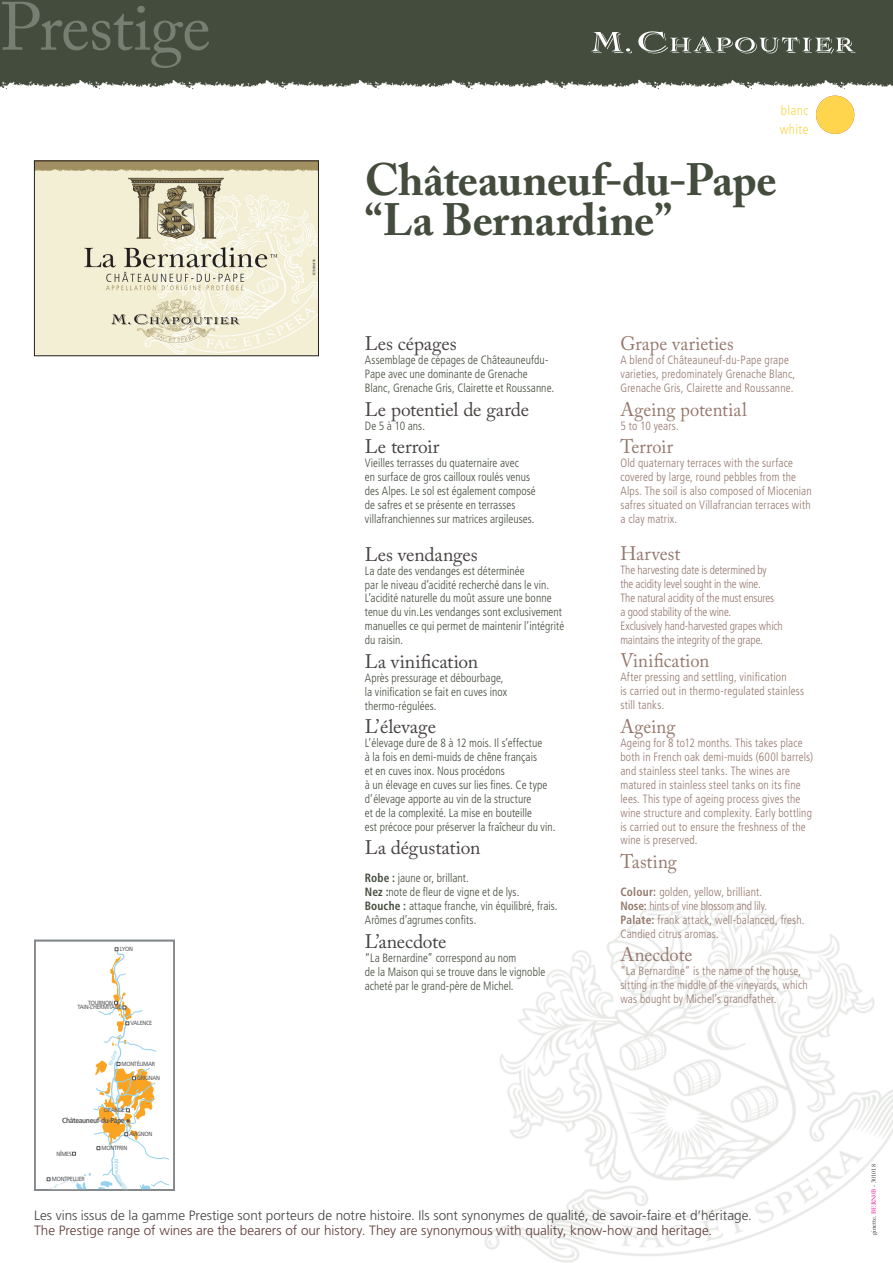
<style>
.page{position:relative;width:893px;height:1263px;background:#fff}
.page>*{position:absolute;margin:0;border:0;box-sizing:border-box;transform-origin:0 0}
.t1{font:67.5px "Adobe Caslon Pro";letter-spacing:-.015em;color:#767f71}
.t2{font:700 45px/40.5px "Adobe Caslon Pro";letter-spacing:-.01em;color:#434c3d}
.ss_titre_FR{font:19.5px "Adobe Caslon Pro";letter-spacing:-.005em;color:#474242}
.texte_GB{font:19.5px "Adobe Caslon Pro";letter-spacing:.005em;color:#95776c;scale:.95 1}
.t3{font:300 13.5px "Frutiger LT Std";color:#474242}
.t4{font:300 13.5px "Frutiger LT Std";color:#613c38}
.t5{font:300 condensed 13.5px "Frutiger";letter-spacing:.025em;color:#fed54d}
.texte_FR{font:300 condensed 12px/14px "Frutiger";letter-spacing:.005em;color:#434c3d;scale:.95 1}
.texte_GB-2{font:300 condensed 12px "Frutiger";letter-spacing:.015em;color:#95776c;scale:.95 1}
.texte_GB-3{font:300 condensed 12px "Frutiger";letter-spacing:-.01em;color:#95776c;scale:.94 1}
.texte_GB-4{font:300 condensed 12px "Frutiger";letter-spacing:-.01em;color:#95776c;scale:.95 1}
.t6{font:700 7.5px "Frutiger";letter-spacing:-.05em;color:#57585a;scale:.9 1}
.t7{font:6.75px "Garamond";color:#231f20}
.t8{font:6px/4.7px "Frutiger";letter-spacing:-.05em;color:#57585a;text-align:center;scale:.9 1}
.t9{font:5.55px "Frutiger";color:#96d2ed}
.s1{font-weight:700}
.s2{color:#ed028c}
</style>
<div class="page">
<div style="left:0;top:0;width:893px;height:89px;background:#434c3d"></div>
<img style="left:485px;top:903px;width:408px;height:360px">
<svg style="left:591px;top:32px;width:41px;height:21px"></svg>
<svg style="left:638px;top:31px;width:218px;height:23px;background:#676e62"></svg>
<img style="left:36px;top:163px;width:281px;height:191px">
<div style="left:34px;top:161px;width:285px;height:195px;border:1px solid #231f20"></div>
<svg style="left:46px;top:947px;width:122px;height:241px"></svg>
<div style="left:34px;top:940px;width:141px;height:251px;border:2px solid #84888a"></div>
<div style="left:816px;top:96px;width:38px;height:38px;background:#fed54d;border-radius:50%"></div>
<h1 class="t1" style="left:0;top:-13px;width:212px">Prestige</h1>
<p class="t8" style="left:120px;top:947px;width:16px">LYON</p>
<p class="t8" style="left:77px;top:1000px;width:51px">TOURNON<br>TAIN-L’HERMITAGE</p>
<p class="t8" style="left:130px;top:1021px;width:26px">VALENCE</p>
<p class="t9" style="left:107px;top:1064px;width:17px;rotate:-70deg">Rhône</p>
<p class="t8" style="left:121px;top:1061px;width:39px">MONTÉLIMAR</p>
<p class="t8" style="left:104px;top:1108px;width:25px">ORANGE</p>
<p class="t6" style="left:62px;top:1116px;width:71px">Châteauneuf-du-Pape</p>
<p class="t8" style="left:137px;top:1075px;width:27px">GRIGNAN</p>
<p class="t8" style="left:57px;top:1151px;width:18px">NÎMES</p>
<p class="t8" style="left:52px;top:1177px;width:38px">MONTPELLIER</p>
<p class="t8" style="left:129px;top:1131px;width:27px">AVIGNON</p>
<p class="t8" style="left:102px;top:1145px;width:30px">MONTFRIN</p>
<p class="t9" style="left:119px;top:1158px;width:17px;rotate:85deg">Rhône</p>
<p class="t5" style="left:781px;top:102px;width:29px">blanc</p>
<p class="t5" style="left:780px;top:122px;width:30px">white</p>
<p class="t2" style="left:365px;top:159px;width:413px">Châteauneuf-du-Pape “La Bernardine”</p>
<p class="ss_titre_FR" style="left:365px;top:332px;width:93px">Les cépages</p>
<p class="texte_FR" style="left:365px;top:353px;width:195px">Assemblage de cépages de Châteauneufdu-</p>
<p class="texte_FR" style="left:365px;top:367px;width:173px">Pape avec une dominante de Grenache</p>
<p class="texte_FR" style="left:365px;top:381px;width:201px">Blanc, Grenache Gris, Clairette et Roussanne.</p>
<p class="ss_titre_FR" style="left:365px;top:397px;width:166px">Le potentiel de garde</p>
<p class="texte_FR" style="left:365px;top:419px;width:65px">De 5 à 10 ans.</p>
<p class="ss_titre_FR" style="left:365px;top:435px;width:76px">Le terroir</p>
<p class="texte_FR" style="left:365px;top:456px;width:164px">Vieilles terrasses du quaternaire avec</p>
<p class="texte_FR" style="left:365px;top:470px;width:176px">en surface de gros cailloux roulés venus</p>
<p class="texte_FR" style="left:365px;top:484px;width:181px">des Alpes. Le sol est également composé</p>
<p class="texte_FR" style="left:365px;top:498px;width:160px">de safres et se présente en terrasses</p>
<p class="texte_FR" style="left:365px;top:512px;width:180px">villafranchiennes sur matrices argileuses.</p>
<p class="ss_titre_FR" style="left:365px;top:542px;width:114px">Les vendanges</p>
<p class="texte_FR" style="left:365px;top:564px;width:170px">La date des vendanges est déterminée</p>
<p class="texte_FR" style="left:365px;top:577px;width:195px">par le niveau d’acidité recherché dans le vin.</p>
<p class="texte_FR" style="left:365px;top:591px;width:198px">L’acidité naturelle du moût assure une bonne</p>
<p class="texte_FR" style="left:365px;top:605px;width:211px">tenue du vin.Les vendanges sont exclusivement manuelles ce qui permet de maintenir l’intégrité</p>
<p class="texte_FR" style="left:365px;top:633px;width:42px">du raisin.</p>
<p class="ss_titre_FR" style="left:365px;top:650px;width:115px">La vinification</p>
<p class="texte_FR" style="left:365px;top:671px;width:148px">Après pressurage et débourbage,</p>
<p class="texte_FR" style="left:365px;top:685px;width:151px">la vinification se fait en cuves inox</p>
<p class="texte_FR" style="left:365px;top:699px;width:77px">thermo-régulées.</p>
<p class="ss_titre_FR" style="left:365px;top:715px;width:73px">L’élevage</p>
<p class="texte_FR" style="left:365px;top:736px;width:188px">L’élevage dure de 8 à 12 mois. Il s’effectue</p>
<p class="texte_FR" style="left:365px;top:750px;width:183px">à la fois en demi-muids de chêne français</p>
<p class="texte_FR" style="left:365px;top:764px;width:149px">et en cuves inox. Nous procédons</p>
<p class="texte_FR" style="left:365px;top:778px;width:194px">à un élevage en cuves sur lies fines. Ce type</p>
<p class="texte_FR" style="left:365px;top:792px;width:177px">d’élevage apporte au vin de la structure</p>
<p class="texte_FR" style="left:365px;top:806px;width:177px">et de la complexité. La mise en bouteille</p>
<p class="texte_FR" style="left:365px;top:820px;width:202px">est précoce pour préserver la fraîcheur du vin.</p>
<p class="ss_titre_FR" style="left:365px;top:836px;width:117px">La dégustation</p>
<p class="texte_FR" style="left:365px;top:871px;width:111px"><span class="s1">Robe :</span> jaune or, brillant.</p>
<p class="texte_FR" style="left:365px;top:885px;width:164px"><span class="s1">Nez :</span>note de fleur de vigne et de lys.</p>
<p class="texte_FR" style="left:365px;top:899px;width:204px"><span class="s1">Bouche :</span> attaque franche, vin équilibré, frais.</p>
<p class="texte_FR" style="left:365px;top:913px;width:119px">Arômes d’agrumes confits.</p>
<p class="ss_titre_FR" style="left:365px;top:930px;width:83px">L’anecdote</p>
<p class="texte_FR" style="left:365px;top:951px;width:161px">“La Bernardine” correspond au nom</p>
<p class="texte_FR" style="left:365px;top:965px;width:191px">de la Maison qui se trouve dans le vignoble</p>
<p class="texte_FR" style="left:365px;top:979px;width:158px">acheté par le grand-père de Michel.</p>
<p class="texte_GB" style="left:620px;top:332px;width:121px">Grape varieties</p>
<p class="texte_GB-2" style="left:620px;top:353px;width:179px">A blend of Châteauneuf-du-Pape grape</p>
<p class="texte_GB-2" style="left:620px;top:367px;width:186px">varieties, predominately Grenache Blanc,</p>
<p class="texte_GB-2" style="left:620px;top:381px;width:184px">Grenache Gris, Clairette and Roussanne.</p>
<p class="texte_GB" style="left:620px;top:397px;width:135px">Ageing potential</p>
<p class="texte_GB-2" style="left:620px;top:419px;width:63px">5 to 10 years.</p>
<p class="texte_GB" style="left:620px;top:435px;width:57px">Terroir</p>
<p class="texte_GB-2" style="left:620px;top:456px;width:183px">Old quaternary terraces with the surface</p>
<p class="texte_GB-2" style="left:620px;top:470px;width:186px">covered by large, round pebbles from the</p>
<p class="texte_GB-2" style="left:620px;top:484px;width:203px">Alps. The soil is also composed of Miocenian</p>
<p class="texte_GB-2" style="left:620px;top:498px;width:202px">safres situated on Villafrancian terraces with</p>
<p class="texte_GB-2" style="left:620px;top:512px;width:61px">a clay matrix.</p>
<p class="texte_GB" style="left:620px;top:542px;width:65px">Harvest</p>
<p class="texte_GB-3" style="left:620px;top:563px;width:157px">The harvesting date is determined by</p>
<p class="texte_GB-3" style="left:620px;top:577px;width:151px">the acidity level sought in the wine.</p>
<p class="texte_GB-3" style="left:620px;top:591px;width:165px">The natural acidity of the must ensures</p>
<p class="texte_GB-3" style="left:620px;top:605px;width:119px">a good stability of the wine.</p>
<p class="texte_GB-3" style="left:620px;top:619px;width:174px">Exclusively hand-harvested grapes which</p>
<p class="texte_GB-3" style="left:620px;top:633px;width:153px">maintains the integrity of the grape.</p>
<p class="texte_GB" style="left:620px;top:649px;width:95px">Vinification</p>
<p class="texte_GB-2" style="left:620px;top:670px;width:177px">After pressing and settling, vinification</p>
<p class="texte_GB-2" style="left:620px;top:684px;width:195px">is carried out in thermo-regulated stainless</p>
<p class="texte_GB-2" style="left:620px;top:698px;width:48px">still tanks.</p>
<p class="texte_GB" style="left:620px;top:715px;width:59px">Ageing</p>
<p class="texte_GB-2" style="left:620px;top:736px;width:193px">Ageing for 8 to12 months. This takes place</p>
<p class="texte_GB-2" style="left:620px;top:750px;width:204px">both in French oak demi-muids (600l barrels)</p>
<p class="texte_GB-2" style="left:620px;top:764px;width:180px">and stainless steel tanks. The wines are</p>
<p class="texte_GB-2" style="left:620px;top:778px;width:191px">matured in stainless steel tanks on its fine</p>
<p class="texte_GB-2" style="left:620px;top:792px;width:191px">lees. This type of ageing process gives the</p>
<p class="texte_GB-2" style="left:620px;top:805px;width:203px">wine structure and complexity. Early bottling</p>
<p class="texte_GB-2" style="left:620px;top:819px;width:197px">is carried out to ensure the freshness of the</p>
<p class="texte_GB-2" style="left:620px;top:833px;width:83px">wine is preserved.</p>
<p class="texte_GB" style="left:620px;top:850px;width:61px">Tasting</p>
<p class="texte_GB-2" style="left:620px;top:885px;width:151px"><span class="s1">Colour:</span> golden, yellow, brilliant.</p>
<p class="texte_GB-4" style="left:620px;top:899px;width:156px"><span class="s1">Nose:</span> hints of vine blossom and lily.</p>
<p class="texte_GB-2" style="left:620px;top:913px;width:195px"><span class="s1">Palate:</span> frank attack, well-balanced, fresh.</p>
<p class="texte_GB-2" style="left:620px;top:927px;width:105px">Candied citrus aromas.</p>
<p class="texte_GB" style="left:620px;top:943px;width:77px">Anecdote</p>
<p class="texte_GB-2" style="left:620px;top:964px;width:192px">”La Bernardine” is the name of the house,</p>
<p class="texte_GB-2" style="left:620px;top:978px;width:199px">sitting in the middle of the vineyards, which</p>
<p class="texte_GB-2" style="left:620px;top:992px;width:166px">was bought by Michel’s grandfather.</p>
<p class="t3" style="left:34px;top:1207px;width:719px">Les vins issus de la gamme Prestige sont porteurs de notre histoire. Ils sont synonymes de qualité, de savoir-faire et d’héritage.</p>
<p class="t4" style="left:34px;top:1222px;width:680px">The Prestige range of wines are the bearers of our history. They are synonymous with quality, know-how and heritage.</p>
<p class="t7" style="left:869px;top:1234px;width:72px;rotate:-90deg">ginette. <span class="s2">BERN0B</span> - 301018</p>
</div>
